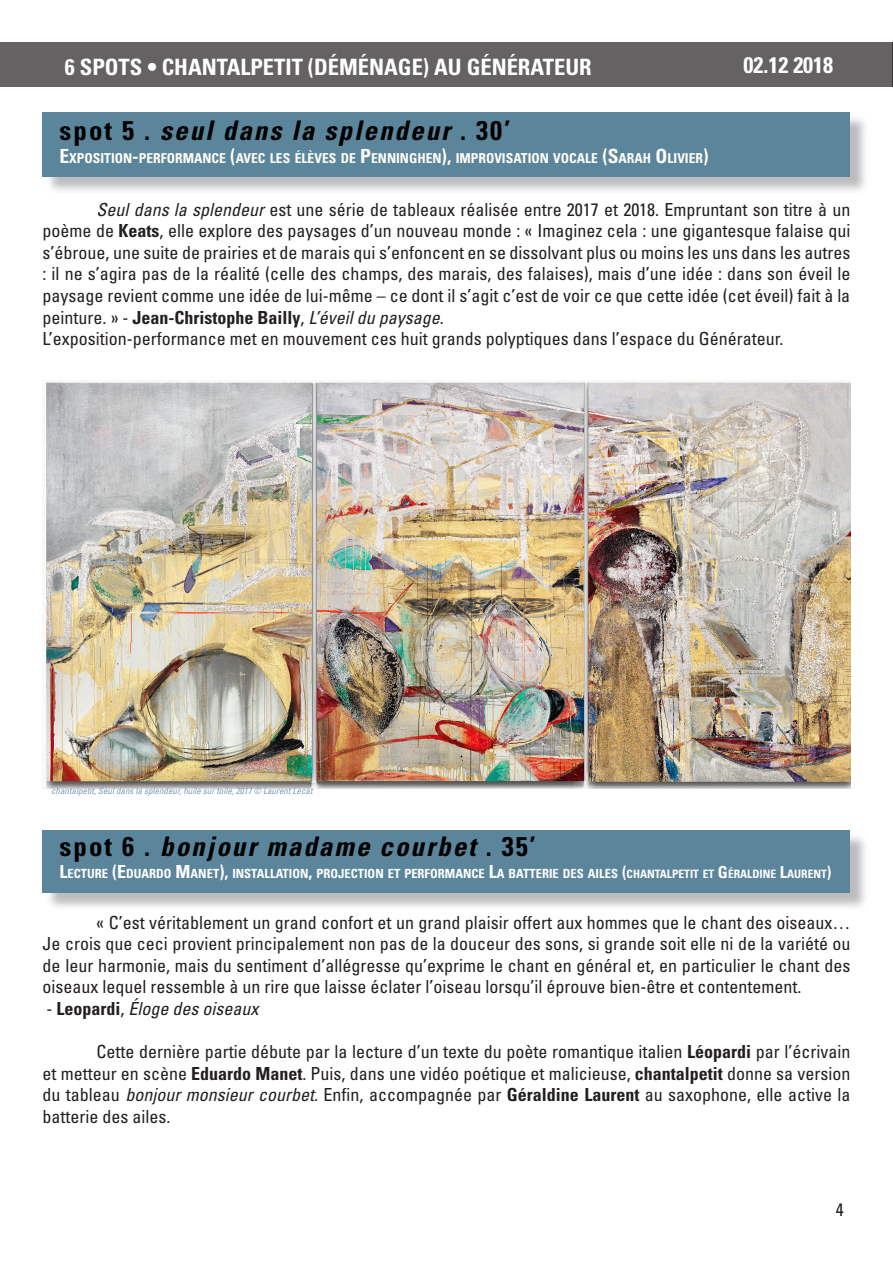
<style>
.page{position:relative;width:893px;height:1263px;background:#fff}
.page>*{position:absolute;margin:0;border:0;box-sizing:border-box;transform-origin:0 0}
.t1{font:italic 700 condensed 27px "Univers";letter-spacing:.075em;color:#000}
.t2{font:700 condensed 22.5px "Univers";color:#fff}
.t3{font:condensed 18px/21.6px "Univers";color:#231f20;text-align:justify}
.t4{font:italic condensed 18px "Univers";color:#231f20}
.t5{font:700 condensed 13.65px "Univers";color:#fffef6}
.t6{font:700 condensed 12.6px "Univers";color:#fff}
.t7{font:italic condensed 9px "Univers";color:#7a9db9}
.s1{font-style:normal}
.s2{font-size:19.5px}
.s3{font-style:italic}
.s4{font-weight:700}
.s5{font-size:18px}
.s6{font-size:16.5px}
.s7{font-size:11.55px}
.s8{font-weight:700;font-style:normal}
</style>
<div class="page">
<div style="left:0;top:43px;width:893px;height:44px;background:#656263"></div>
<hr style="left:892px;top:43px;width:1px;height:44px;background:#231f20">
<div style="left:45px;top:114px;width:824px;height:81px;background:#231f20;opacity:.3"></div>
<div style="left:43px;top:112px;width:807px;height:64px;background:#5b859b"></div>
<div style="left:45px;top:833px;width:824px;height:78px;background:#231f20;opacity:.3"></div>
<div style="left:43px;top:830px;width:807px;height:63px;background:#5b859b"></div>
<img style="left:45px;top:382px;width:805px;height:407px">
<p class="t2" style="left:65px;top:53px;width:528px">6 SPOTS • CHANTALPETIT (DÉMÉNAGE) AU GÉNÉRATEUR</p>
<p class="t2" style="left:743px;top:51px;width:91px">02.12 2018</p>
<p class="t1" style="left:60px;top:114px;width:452px"><span class="s1">spot 5 .</span> seul dans la splendeur <span class="s1">. 30’</span></p>
<p class="t5" style="left:60px;top:150px;width:650px"><span class="s2">E</span>XPOSITION<span class="s2">-</span>PERFORMANCE <span class="s2">(</span>AVEC LES ÉLÈVES DE <span class="s2">P</span>ENNINGHEN<span class="s2">),</span> IMPROVISATION VOCALE <span class="s2">(S</span>ARAH <span class="s2">O</span> LIVIER<span class="s2">)</span></p>
<p class="t3" style="left:43px;top:198px;width:810px;text-indent:54px"><span class="s3">Seul dans la splendeur</span> est une série de tableaux réalisée entre 2017 et 2018. Empruntant son titre à un poème de <span class="s4">Keats</span>, elle explore des paysages d’un nouveau monde : « Imaginez cela : une gigantesque falaise qui s’ébroue, une suite de prairies et de marais qui s’enfoncent en se dissolvant plus ou moins les uns dans les autres : il ne s’agira pas de la réalité (celle des champs, des marais, des falaises), mais d’une idée : dans son éveil le paysage revient comme une idée de lui-même – ce dont il s’agit c’est de voir ce que cette idée (cet éveil) fait à la peinture. » - <span class="s4">Jean-Christophe Bailly</span>, <span class="s3">L’éveil du paysage</span>.</p>
<p class="t3" style="left:43px;top:328px;width:742px">L’exposition-performance met en mouvement ces huit grands polyptiques dans l’espace du Générateur.</p>
<p class="t7" style="left:51px;top:785px;width:263px">chantalpetit, Seul dans la splendeur, huile sur toile, 2017 © Laurent Lecat</p>
<p class="t1" style="left:60px;top:830px;width:478px"><span class="s1">spot 6 .</span> bonjour madame courbet <span class="s1">. 35’</span></p>
<p class="t6" style="left:60px;top:865px;width:773px"><span class="s5">L</span>ECTURE <span class="s5">(E</span>DUARDO <span class="s5">M</span>ANET<span class="s5">),</span> INSTALLATION<span class="s5">,</span> PROJECTION ET PERFORMANCE <span class="s5">L</span>A BATTERIE DES AILES <span class="s6">(</span><span class="s7">CHANTALPETIT ET</span> <span class="s6">G</span> <span class="s7">ÉRALDINE</span> <span class="s6">L</span><span class="s7">AURENT</span><span class="s6">)</span></p>
<p class="t3" style="left:43px;top:911px;width:809px;text-indent:54px">« C’est véritablement un grand confort et un grand plaisir offert aux hommes que le chant des oiseaux… Je crois que ceci provient principalement non pas de la douceur des sons, si grande soit elle ni de la variété ou de leur harmonie, mais du sentiment d’allégresse qu’exprime le chant en général et, en particulier le chant des oiseaux lequel ressemble à un rire que laisse éclater l’oiseau lorsqu’il éprouve bien-être et contentement.</p>
<p class="t4" style="left:47px;top:997px;width:213px"><span class="s1">-</span> <span class="s8">Leopardi</span><span class="s1">,</span> Éloge des oiseaux</p>
<p class="t3" style="left:43px;top:1041px;width:809px;text-indent:54px">Cette dernière partie débute par la lecture d’un texte du poète romantique italien <span class="s4">Léopardi</span> par l’écrivain et metteur en scène <span class="s4">Eduardo Manet</span>. Puis, dans une vidéo poétique et malicieuse, <span class="s4">chantalpetit</span> donne sa version du tableau <span class="s3">bonjour monsieur courbet.</span> Enfin, accompagnée par <span class="s4">Géraldine Laurent</span> au saxophone, elle active la batterie des ailes.</p>
<p class="t3" style="left:836px;top:1199px;width:9px">4</p>
</div>
